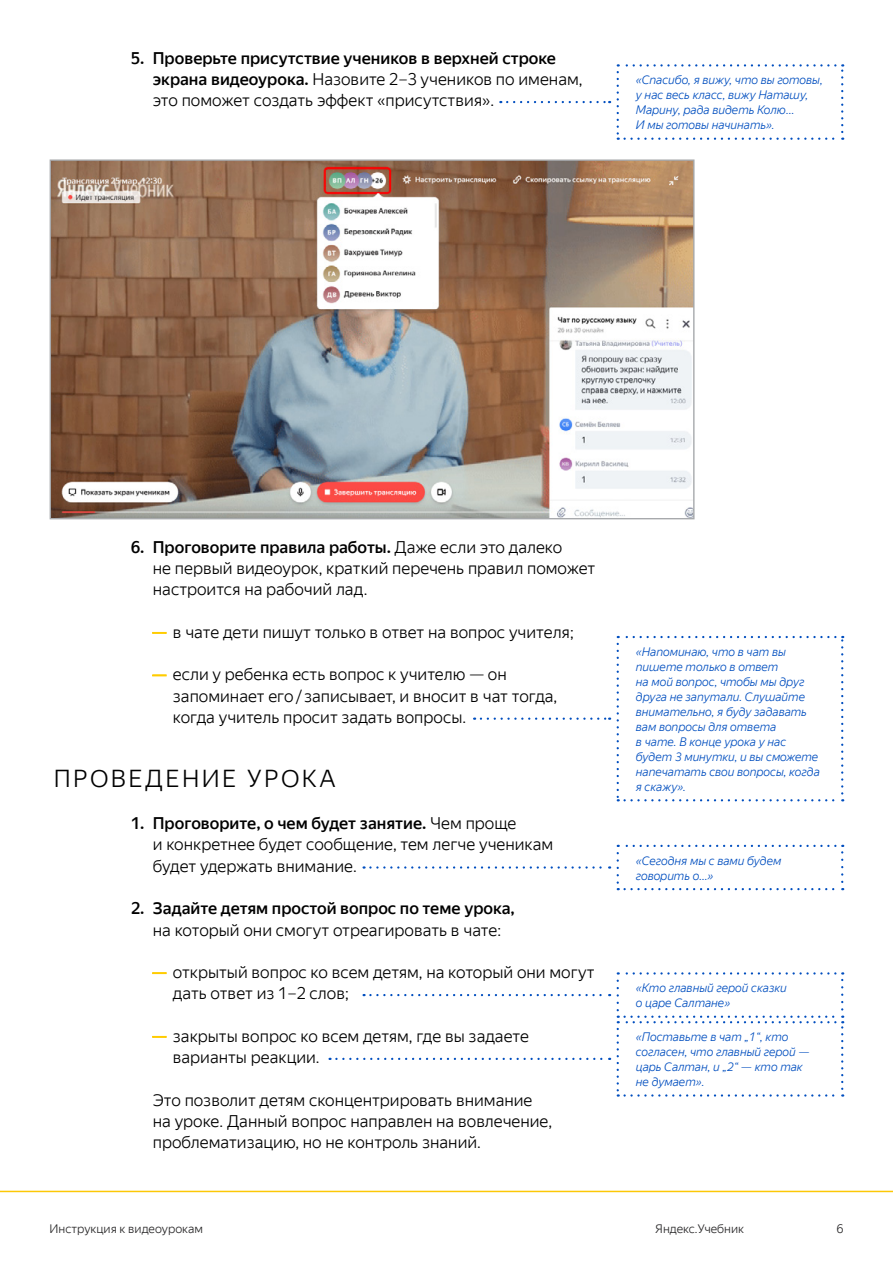
<style>
.page{position:relative;width:893px;height:1263px;background:#fff}
.page>*{position:absolute;margin:0;border:0;box-sizing:border-box;transform-origin:0 0}
.t1{font:300 24px "YS Text";letter-spacing:.1em;color:#000}
.t2{font:300 16.5px/21.3px "YS Text";color:#000}
.t3{font:500 16.5px "YS Text";color:#000}
.t4{font:italic 300 12px/15px "YS Text";color:#004ebf}
.t5{font:300 12px "YS Text";color:#282728}
.s1{font-weight:500}
.s2{font-style:normal}
.s3{color:#fc0}
</style>
<div class="page">
<hr style="left:0;top:1191px;width:893px;height:1px;background:#fcc806">
<svg style="left:152px;top:632px;width:15px;height:2px"></svg>
<svg style="left:152px;top:675px;width:15px;height:1px"></svg>
<svg style="left:152px;top:972px;width:15px;height:2px"></svg>
<svg style="left:152px;top:1036px;width:15px;height:2px"></svg>
<svg style="left:617px;top:64px;width:226px;height:76px"></svg>
<svg style="left:617px;top:636px;width:226px;height:165px"></svg>
<svg style="left:617px;top:845px;width:226px;height:45px"></svg>
<svg style="left:617px;top:972px;width:226px;height:124px"></svg>
<svg style="left:507px;top:101px;width:103px;height:2px"></svg>
<svg style="left:481px;top:717px;width:129px;height:3px"></svg>
<svg style="left:364px;top:866px;width:246px;height:3px"></svg>
<svg style="left:364px;top:994px;width:246px;height:2px"></svg>
<svg style="left:330px;top:1058px;width:280px;height:2px"></svg>
<img style="left:52px;top:161px;width:640px;height:356px">
<p class="t2" style="left:153px;top:47px;width:431px;text-indent:-22px"><span class="s1">5. Проверьте присутствие учеников в верхней строке экрана видеоурока.</span> Назовите 2–3 учеников по именам, это поможет создать эффект «присутствия».</p>
<p class="t4" style="left:636px;top:72px;width:188px">«Спасибо, я вижу, что вы готовы, у нас весь класс, вижу Наташу,<br>Марину, рада видеть Колю<span class="s2">…<br></span>И мы готовы начинать».</p>
<p class="t2" style="left:153px;top:536px;width:444px;text-indent:-22px"><span class="s1">6. Проговорите правила работы.</span> Даже если это далеко<br>не первый видеоурок, краткий перечень правил поможет настроится на рабочий лад.</p>
<p class="t2" style="left:152px;top:621px;width:424px"><span class="s3">—</span> в чате дети пишут только в ответ на вопрос учителя;</p>
<p class="t2" style="left:173px;top:663px;width:386px;text-indent:-21px"><span class="s3">—</span> если у ребенка есть вопрос к учителю — он запоминает его/ записывает, и вносит в чат тогда, когда учитель просит задать вопросы.</p>
<h1 class="t1" style="left:54px;top:763px;width:283px">ПРОВЕДЕНИЕ УРОКА</h1>
<p class="t2" style="left:153px;top:812px;width:402px;text-indent:-22px"><span class="s1">1. Проговорите, о чем будет занятие.</span> Чем проще<br>и конкретнее будет сообщение, тем легче ученикам будет удержать внимание.</p>
<p class="t3" style="left:131px;top:898px;width:385px">2. Задайте детям простой вопрос по теме урока,</p>
<p class="t2" style="left:153px;top:919px;width:350px">на который они смогут отреагировать в чате:</p>
<p class="t2" style="left:173px;top:961px;width:423px;text-indent:-21px"><span class="s3">—</span> открытый вопрос ко всем детям, на который они могут дать ответ из 1–2 слов;</p>
<p class="t2" style="left:173px;top:1025px;width:357px;text-indent:-21px"><span class="s3">—</span> закрыты вопрос ко всем детям, где вы задаете варианты реакции.</p>
<p class="t2" style="left:153px;top:1089px;width:401px">Это позволит детям сконцентрировать внимание на уроке. Данный вопрос направлен на вовлечение, проблематизацию, но не контроль знаний.</p>
<p class="t4" style="left:636px;top:644px;width:185px">«Напоминаю, что в чат вы пишете только в ответ<br>на мой вопрос, чтобы мы друг друга не запутали. Слушайте внимательно, я буду задавать вам вопросы для ответа<br>в чате. В конце урока у нас будет 3 минутки, и вы сможете напечатать свои вопросы, когда я скажу».</p>
<p class="t4" style="left:636px;top:852px;width:147px">«Сегодня мы с вами будем говорить о…»</p>
<p class="t4" style="left:636px;top:980px;width:152px">«Кто главный герой сказки о царе Салтане»</p>
<p class="t4" style="left:636px;top:1029px;width:175px">«Поставьте в чат „1“, кто согласен, что главный герой — царь Салтан, и „2“ — кто так не думает».</p>
<p class="t5" style="left:50px;top:1221px;width:155px">Инструкция к видеоурокам</p>
<p class="t5" style="left:655px;top:1221px;width:90px">Яндекс.Учебник</p>
<p class="t5" style="left:837px;top:1221px;width:8px">6</p>
</div>
